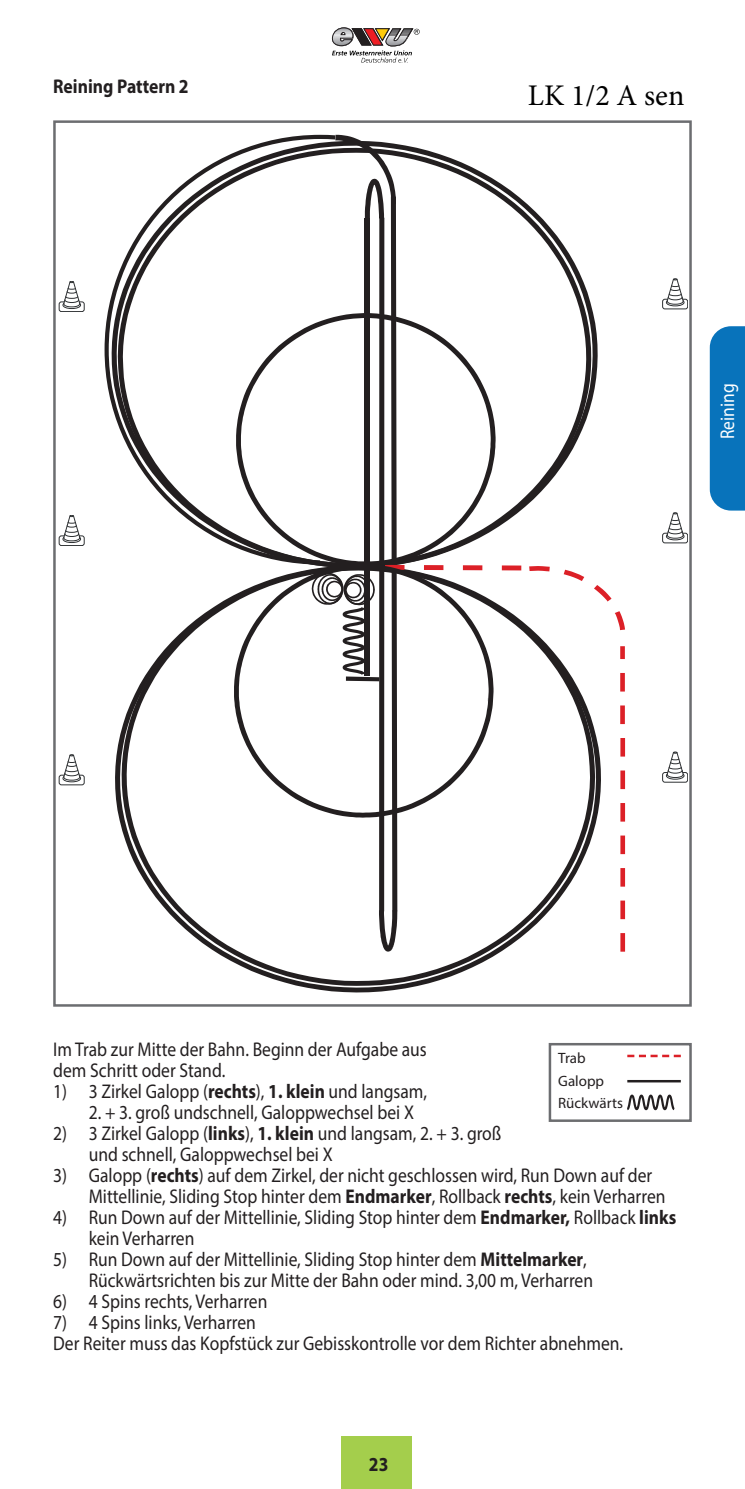
<style>
.page{position:relative;width:745px;height:1489px;background:#fff}
.page>*{position:absolute;margin:0;border:0;box-sizing:border-box;transform-origin:0 0}
.t1{font:30px "Minion Pro";color:#000}
.t2{font:20px/21px "Myriad Pro";color:#231f20;scale:.88 1}
.t3{font:700 20px "Myriad Pro";color:#231f20;scale:.88 1}
.t4{font:20px "Myriad Pro";color:#fff;scale:.88 1}
.t5{font:15px/22.5px "Myriad Pro";color:#231f20}
.s1{font-weight:700}
</style>
<div class="page">
<svg style="left:331px;top:28px;width:88px;height:35px"></svg>
<div style="left:340px;top:1436px;width:71px;height:52px;background:#a4ce4c"></div>
<svg style="left:62px;top:281px;width:19px;height:28px"></svg>
<div style="left:59px;top:301px;width:25px;height:11px;border:1px solid #2e3133;border-radius:2px"></div>
<svg style="left:62px;top:515px;width:19px;height:28px"></svg>
<div style="left:59px;top:535px;width:25px;height:11px;border:1px solid #2e3133;border-radius:2px"></div>
<svg style="left:62px;top:754px;width:19px;height:28px"></svg>
<div style="left:59px;top:774px;width:25px;height:11px;border:1px solid #2e3133;border-radius:2px"></div>
<svg style="left:665px;top:278px;width:19px;height:29px"></svg>
<div style="left:662px;top:299px;width:25px;height:10px;border:1px solid #2e3133;border-radius:2px"></div>
<svg style="left:665px;top:512px;width:19px;height:29px"></svg>
<div style="left:662px;top:533px;width:25px;height:10px;border:1px solid #2e3133;border-radius:2px"></div>
<svg style="left:665px;top:751px;width:19px;height:29px"></svg>
<div style="left:662px;top:772px;width:25px;height:10px;border:1px solid #2e3133;border-radius:2px"></div>
<div style="left:709px;top:326px;width:35px;height:184px;background:#0873bb"></div>
<div style="left:548px;top:1042px;width:143px;height:79px;border:2px solid #6c6d70"></div>
<svg style="left:627px;top:1094px;width:46px;height:16px"></svg>
<svg style="left:627px;top:1054px;width:53px;height:3px"></svg>
<hr style="left:627px;top:1079px;width:53px;height:3px;background:#231f20">
<svg style="left:115px;top:728px;width:485px;height:264px"></svg>
<svg style="left:521px;top:199px;width:70px;height:311px"></svg>
<svg style="left:121px;top:565px;width:473px;height:420px"></svg>
<svg style="left:620px;top:646px;width:4px;height:13px"></svg>
<svg style="left:620px;top:673px;width:4px;height:18px"></svg>
<svg style="left:620px;top:705px;width:4px;height:19px"></svg>
<svg style="left:620px;top:738px;width:4px;height:18px"></svg>
<svg style="left:620px;top:770px;width:4px;height:19px"></svg>
<svg style="left:620px;top:803px;width:4px;height:18px"></svg>
<svg style="left:620px;top:835px;width:4px;height:19px"></svg>
<svg style="left:620px;top:868px;width:4px;height:18px"></svg>
<svg style="left:620px;top:900px;width:4px;height:19px"></svg>
<svg style="left:620px;top:933px;width:4px;height:18px"></svg>
<svg style="left:529px;top:566px;width:95px;height:64px"></svg>
<svg style="left:104px;top:134px;width:235px;height:432px"></svg>
<svg style="left:234px;top:564px;width:77px;height:253px"></svg>
<svg style="left:236px;top:313px;width:75px;height:253px"></svg>
<svg style="left:311px;top:135px;width:210px;height:816px"></svg>
<p class="t3" style="left:53px;top:74px;width:155px">Reining Pattern 2</p>
<h1 class="t1" style="left:527px;top:75px;width:158px">LK 1/2 A sen</h1>
<p class="t4" style="left:714px;top:439px;width:65px;rotate:-90deg">Reining</p>
<p class="t2" style="left:53px;top:1038px;width:426px">Im Trab zur Mitte der Bahn. Beginn der Aufgabe aus dem Schritt oder Stand.</p>
<p class="t2" style="left:53px;top:1080px;width:426px">1) 3 Zirkel Galopp (<span class="s1">rechts</span>), <span class="s1">1. klein</span> und langsam,</p>
<p class="t2" style="left:89px;top:1101px;width:371px">2. + 3. groß undschnell, Galoppwechsel bei X</p>
<p class="t2" style="left:89px;top:1122px;width:470px;text-indent:-35px">2) 3 Zirkel Galopp (<span class="s1">links</span>), <span class="s1">1. klein</span> und langsam, 2. + 3. groß und schnell, Galoppwechsel bei X</p>
<p class="t2" style="left:89px;top:1164px;width:656px;text-indent:-35px">3) Galopp (<span class="s1">rechts</span>) auf dem Zirkel, der nicht geschlossen wird, Run Down auf der<br>Mittellinie, Sliding Stop hinter dem <span class="s1">Endmarker</span>, Rollback <span class="s1">rechts</span>, kein Verharren</p>
<p class="t2" style="left:89px;top:1206px;width:668px;text-indent:-35px">4) Run Down auf der Mittellinie, Sliding Stop hinter dem <span class="s1">Endmarker,</span> Rollback <span class="s1">links </span>kein Verharren</p>
<p class="t2" style="left:89px;top:1248px;width:574px;text-indent:-35px">5) Run Down auf der Mittellinie, Sliding Stop hinter dem <span class="s1">Mittelmarker</span>,<br>Rückwärtsrichten bis zur Mitte der Bahn oder mind. 3,00 m, Verharren</p>
<p class="t2" style="left:53px;top:1290px;width:245px">6) 4 Spins rechts, Verharren</p>
<p class="t2" style="left:53px;top:1311px;width:649px">7) 4 Spins links, Verharren<br>Der Reiter muss das Kopfstück zur Gebisskontrolle vor dem Richter abnehmen.</p>
<p class="t5" style="left:558px;top:1046px;width:66px">Trab<br>Galopp<br>Rückwärts</p>
<p class="t3" style="left:369px;top:1450px;width:24px">23</p>
</div>
